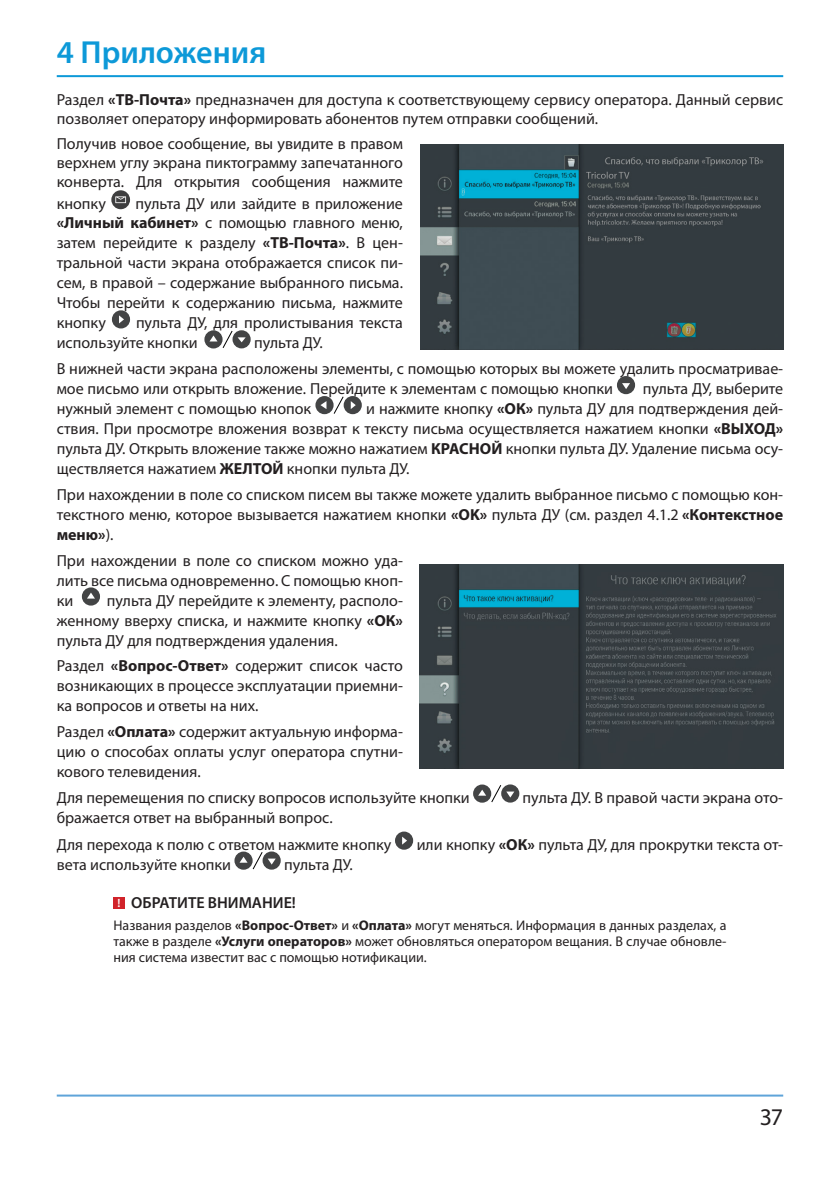
<style>
.page{position:relative;width:840px;height:1191px;background:#fff}
.page>*{position:absolute;margin:0;border:0;box-sizing:border-box;transform-origin:0 0}
.Заголовок{font:600 32px "Myriad Pro";color:#0d99d8}
.t1{font:24px "Myriad Pro";color:#231f20}
.Стиль_абзаца_13{font:16px/20px "Myriad Pro";color:#231f20;text-align:justify}
.Основной_текст{font:16px/19.8px "Myriad Pro";color:#231f20;text-align:justify}
.Внимание_-_Заголовок{font:600 16px "Myriad Pro";color:#231f20}
.Внимание_текст_основ{font:14px/16px "Myriad Pro";color:#231f20;text-align:justify}
.t2{font:600 12px "Myriad Pro";color:#fff}
.s1{font-weight:700}
</style>
<div class="page">
<hr style="left:57px;top:1094px;width:725px;height:2px;background:#5fa4d9">
<hr style="left:57px;top:75px;width:725px;height:2px;background:#0d99d8">
<svg style="left:111px;top:190px;width:19px;height:19px"></svg>
<svg style="left:115px;top:196px;width:11px;height:7px"></svg>
<div style="left:113px;top:311px;width:16px;height:16px;background:#434445;border-radius:50%"></div>
<div style="left:112px;top:310px;width:18px;height:18px;border:2px solid #434445;border-radius:50%"></div>
<svg style="left:119px;top:315px;width:5px;height:8px"></svg>
<div style="left:233px;top:331px;width:16px;height:16px;background:#434445;border-radius:50%"></div>
<div style="left:232px;top:330px;width:18px;height:18px;border:2px solid #434445;border-radius:50%"></div>
<div style="left:205px;top:331px;width:16px;height:16px;background:#434445;border-radius:50%"></div>
<div style="left:204px;top:330px;width:18px;height:18px;border:2px solid #434445;border-radius:50%"></div>
<svg style="left:209px;top:330px;width:36px;height:19px"></svg>
<div style="left:617px;top:377px;width:16px;height:16px;background:#434445;border-radius:50%"></div>
<div style="left:616px;top:376px;width:18px;height:18px;border:2px solid #434445;border-radius:50%"></div>
<svg style="left:622px;top:383px;width:7px;height:6px"></svg>
<div style="left:344px;top:397px;width:16px;height:16px;background:#434445;border-radius:50%"></div>
<div style="left:343px;top:396px;width:18px;height:18px;border:2px solid #434445;border-radius:50%"></div>
<svg style="left:350px;top:401px;width:5px;height:8px"></svg>
<svg style="left:332px;top:396px;width:12px;height:18px"></svg>
<div style="left:316px;top:397px;width:16px;height:16px;background:#434445;border-radius:50%"></div>
<div style="left:315px;top:396px;width:18px;height:18px;border:2px solid #434445;border-radius:50%"></div>
<svg style="left:320px;top:401px;width:6px;height:8px"></svg>
<div style="left:83px;top:588px;width:16px;height:16px;background:#434445;border-radius:50%"></div>
<div style="left:82px;top:587px;width:18px;height:18px;border:2px solid #434445;border-radius:50%"></div>
<svg style="left:87px;top:592px;width:8px;height:6px"></svg>
<div style="left:502px;top:785px;width:16px;height:16px;background:#434445;border-radius:50%"></div>
<div style="left:501px;top:784px;width:18px;height:18px;border:2px solid #434445;border-radius:50%"></div>
<div style="left:474px;top:785px;width:16px;height:16px;background:#434445;border-radius:50%"></div>
<div style="left:473px;top:784px;width:18px;height:18px;border:2px solid #434445;border-radius:50%"></div>
<svg style="left:478px;top:784px;width:36px;height:19px"></svg>
<div style="left:396px;top:832px;width:16px;height:16px;background:#434445;border-radius:50%"></div>
<div style="left:395px;top:831px;width:18px;height:18px;border:2px solid #434445;border-radius:50%"></div>
<svg style="left:402px;top:836px;width:5px;height:8px"></svg>
<div style="left:263px;top:852px;width:16px;height:16px;background:#434445;border-radius:50%"></div>
<div style="left:262px;top:851px;width:18px;height:18px;border:2px solid #434445;border-radius:50%"></div>
<div style="left:235px;top:852px;width:16px;height:16px;background:#434445;border-radius:50%"></div>
<div style="left:234px;top:851px;width:18px;height:18px;border:2px solid #434445;border-radius:50%"></div>
<svg style="left:239px;top:851px;width:36px;height:19px"></svg>
<div style="left:113px;top:897px;width:11px;height:11px;background:#d1232a"></div>
<img style="left:420px;top:145px;width:362px;height:204px">
<img style="left:420px;top:565px;width:362px;height:204px">
<p class="Заголовок" style="left:57px;top:32px;width:211px">4 Приложения</p>
<p class="Стиль_абзаца_13" style="left:57px;top:89px;width:727px;line-height:19.2px">Раздел <span class="s1">«ТВ-Почта»</span> предназначен для доступа к соответствующему сервису оператора. Данный сервис позволяет оператору информировать абонентов путем отправки сообщений.</p>
<p class="Основной_текст" style="left:57px;top:133px;width:347px;line-height:19.2px">Получив новое сообщение, вы увидите в правом верхнем углу экрана пиктограмму запечатанного конверта. Для открытия сообщения нажмите</p>
<p class="Основной_текст" style="left:57px;top:194px;width:51px">кнопку</p>
<p class="Основной_текст" style="left:57px;top:194px;width:347px;text-indent:79px">пульта ДУ или зайдите в приложение <span class="s1">«Личный кабинет»</span> с помощью главного меню, затем перейдите к разделу <span class="s1">«ТВ-Почта»</span>. В цен&shy;тральной части экрана отображается список пи&shy;сем, в правой – содержание выбранного письма.<br>Чтобы перейти к содержанию письма, нажмите кнопку</p>
<p class="Основной_текст" style="left:57px;top:313px;width:347px;text-indent:79px">пульта ДУ, для пролистывания текста используйте кнопки</p>
<p class="Основной_текст" style="left:254px;top:333px;width:70px">пульта ДУ.</p>
<p class="Стиль_абзаца_13" style="left:57px;top:358px;width:727px">В нижней части экрана расположены элементы, с помощью которых вы можете удалить просматривае&shy;мое письмо или открыть вложение. Перейдите к элементам с помощью кнопки</p>
<p class="Стиль_абзаца_13" style="left:642px;top:378px;width:142px">пульта ДУ, выберите</p>
<p class="Стиль_абзаца_13" style="left:57px;top:398px;width:727px;text-indent:309px">и нажмите кнопку <span class="s1">«ОК»</span> пульта ДУ для подтверждения дей&shy;ствия. При просмотре вложения возврат к тексту письма осуществляется нажатием кнопки <span class="s1">«ВЫХОД» </span>пульта ДУ. Открыть вложение также можно нажатием <span class="s1">КРАСНОЙ</span> кнопки пульта ДУ. Удаление письма осу&shy;ществляется нажатием <span class="s1">ЖЕЛТОЙ</span> кнопки пульта ДУ.</p>
<p class="Стиль_абзаца_13" style="left:57px;top:484px;width:727px">При нахождении в поле со списком писем вы также можете удалить выбранное письмо с помощью кон&shy;текстного меню, которое вызывается нажатием кнопки <span class="s1">«OK»</span> пульта ДУ (см. раздел 4.1.2 <span class="s1">«Контекстное меню»</span>).</p>
<p class="Стиль_абзаца_13" style="left:57px;top:550px;width:347px">При нахождении в поле со списком можно уда&shy;лить все письма одновременно. С помощью кноп&shy;ки</p>
<p class="Стиль_абзаца_13" style="left:57px;top:398px;width:256px">нужный элемент с помощью кнопок</p>
<p class="Стиль_абзаца_13" style="left:57px;top:590px;width:347px;text-indent:50px">пульта ДУ перейдите к элементу, располо&shy;женному вверху списка, и нажмите кнопку <span class="s1">«ОК» </span>пульта ДУ для подтверждения удаления.</p>
<p class="Стиль_абзаца_13" style="left:57px;top:655px;width:347px">Раздел <span class="s1">«Вопрос-Ответ»</span> содержит список часто возникающих в процессе эксплуатации приемни&shy;ка вопросов и ответы на них.</p>
<p class="Стиль_абзаца_13" style="left:57px;top:721px;width:347px">Раздел <span class="s1">«Оплата»</span> содержит актуальную информа&shy;цию о способах оплаты услуг оператора спутни&shy;кового телевидения.</p>
<p class="Стиль_абзаца_13" style="left:57px;top:787px;width:414px">Для перемещения по списку вопросов используйте кнопки</p>
<p class="Стиль_абзаца_13" style="left:522px;top:787px;width:262px">пульта ДУ. В правой части экрана ото-</p>
<p class="Стиль_абзаца_13" style="left:57px;top:807px;width:277px">бражается ответ на выбранный вопрос.</p>
<p class="Стиль_абзаца_13" style="left:57px;top:834px;width:336px">Для перехода к полю с ответом нажмите кнопку</p>
<p class="Стиль_абзаца_13" style="left:416px;top:834px;width:368px">или кнопку <span class="s1">«ОК»</span> пульта ДУ, для прокрутки текста от-</p>
<p class="Стиль_абзаца_13" style="left:57px;top:854px;width:176px">вета используйте кнопки</p>
<p class="Стиль_абзаца_13" style="left:284px;top:854px;width:70px">пульта ДУ.</p>
<p class="t2" style="left:117px;top:895px;width:5px">!</p>
<p class="Внимание_-_Заголовок" style="left:131px;top:893px;width:166px">ОБРАТИТЕ ВНИМАНИЕ!</p>
<p class="Внимание_текст_основ" style="left:113px;top:917px;width:614px">Названия разделов <span class="s1">«Вопрос-Ответ»</span> и <span class="s1">«Оплата»</span> могут меняться. Информация в данных разделах, а также в разделе <span class="s1">«Услуги операторов»</span> может обновляться оператором вещания. В случае обновле&shy;ния система известит вас с помощью нотификации.</p>
<h2 class="t1" style="left:759px;top:1102px;width:25px">37</h2>
</div>
